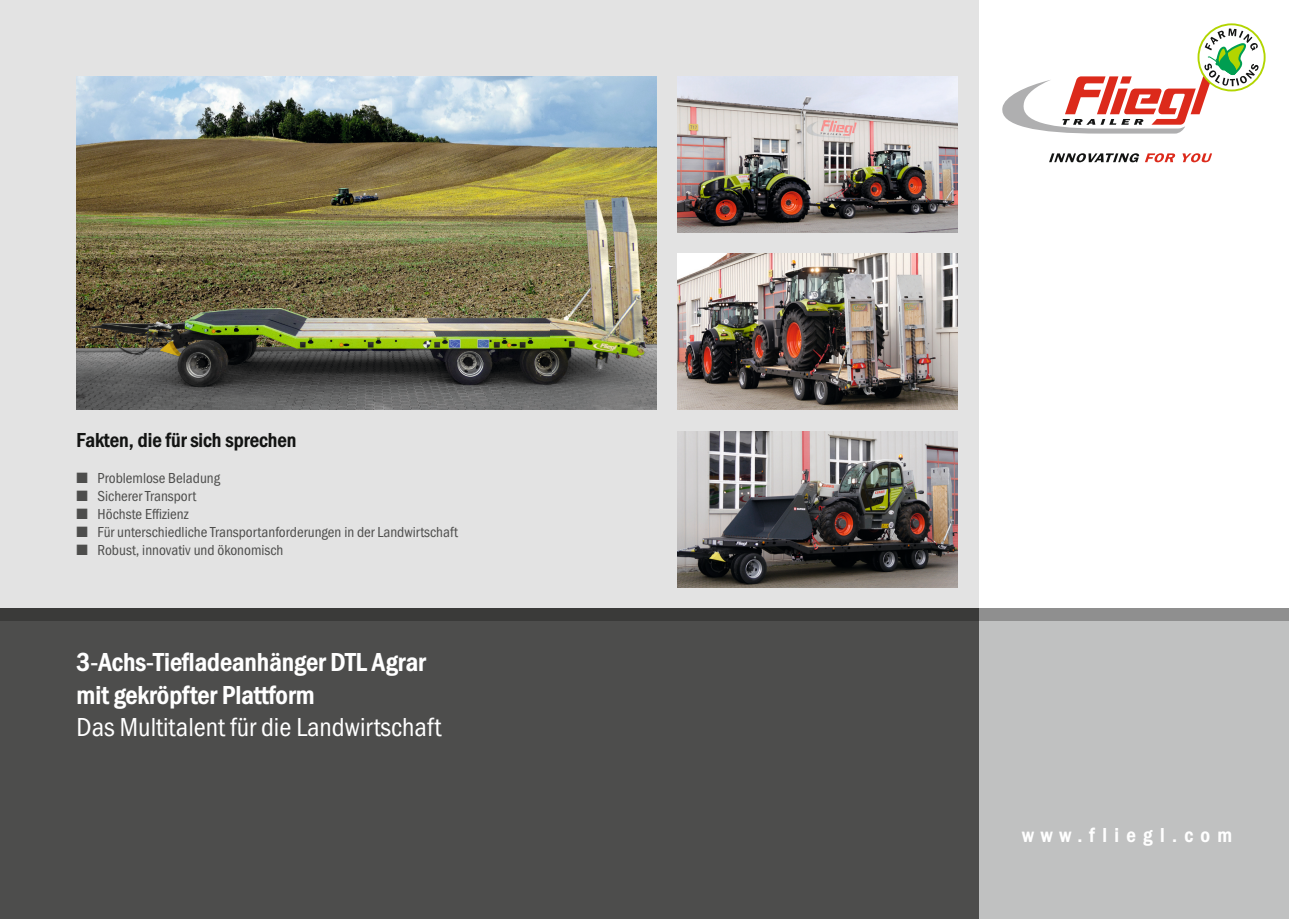
<style>
.page{position:relative;width:1289px;height:919px;background:#fff}
.page>*{position:absolute;margin:0;border:0;box-sizing:border-box;transform-origin:0 0}
.t1{font:800 27px/32.4px "Franklin Gothic Cond";color:#fff}
.t2{font:27px "Franklin Gothic Cond";color:#fff}
.t3{font:800 21px "Franklin Gothic Cond";color:#131413}
.t4{font:800 21px "Franklin Gothic Cond";letter-spacing:.35em;color:#fff}
.t5{font:15px "Franklin Gothic Cond";color:#4d4d4c}
</style>
<div class="page">
<div style="left:978px;top:608px;width:310px;height:310px;background:#c0c1c1"></div>
<div style="left:0;top:0;width:978px;height:608px;background:#e3e3e3"></div>
<div style="left:0;top:608px;width:978px;height:310px;background:#4d4d4c"></div>
<div style="left:978px;top:608px;width:310px;height:13px;background:#8f8f8f"></div>
<div style="left:0;top:608px;width:978px;height:13px;background:#3a3a39"></div>
<img style="left:77px;top:76px;width:579px;height:334px">
<svg style="left:1049px;top:153px;width:163px;height:9px"></svg>
<svg style="left:1198px;top:24px;width:66px;height:66px"></svg>
<div style="left:1197px;top:23px;width:68px;height:68px;border:2px solid #b2d500;border-radius:50%"></div>
<svg style="left:1002px;top:29px;width:256px;height:105px"></svg>
<img style="left:677px;top:77px;width:280px;height:155px">
<img style="left:677px;top:254px;width:280px;height:156px">
<img style="left:677px;top:431px;width:280px;height:156px">
<h2 class="t3" style="left:77px;top:428px;width:221px">Fakten, die für sich sprechen</h2>
<p class="t5" style="left:77px;top:469px;width:145px">■ Problemlose Beladung</p>
<p class="t5" style="left:77px;top:487px;width:121px">■ Sicherer Transport</p>
<p class="t5" style="left:77px;top:505px;width:113px">■ Höchste Effizienz</p>
<p class="t5" style="left:77px;top:523px;width:383px">■ Für unterschiedliche Transportanforderungen in der Landwirtschaft</p>
<p class="t5" style="left:77px;top:541px;width:208px">■ Robust, innovativ und ökonomisch</p>
<h1 class="t1" style="left:77px;top:646px;width:350px">3-Achs-Tiefladeanhänger DTL Agrar mit gekröpfter Plattform</h1>
<h1 class="t2" style="left:77px;top:711px;width:366px">Das Multitalent für die Landwirtschaft</h1>
<h2 class="t4" style="left:1022px;top:823px;width:211px">www.fliegl.com</h2>
</div>
